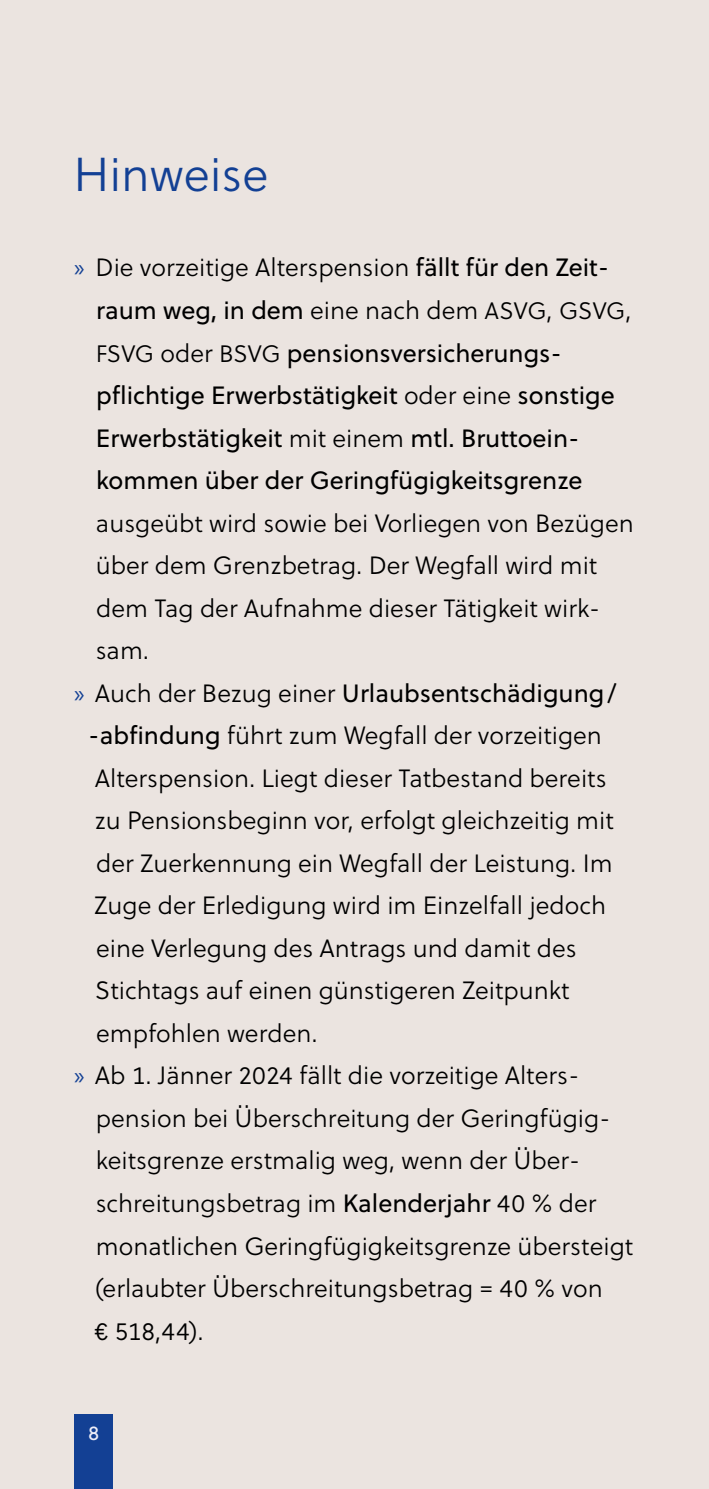
<style>
.page{position:relative;width:709px;height:1489px;background:#fff}
.page>*{position:absolute;margin:0;border:0;box-sizing:border-box;transform-origin:0 0}
.Überschriften_H1_-_Überschrift_1{font:47.5px "Soleil Lt";color:#134094}
.t1{font:25px/42.5px "Soleil Lt";color:#000}
.t2{font:25px "Soleil";color:#000}
.t3{font:20px "Soleil";color:#ededf8}
.s1{font-family:"Myriad Pro";color:#134094}
.s2{font-family:"Soleil"}
.s3{font-size:23.75px}
.s4{font-family:"Soleil Lt"}
</style>
<div class="page">
<div style="left:0;top:0;width:709px;height:1488px;background:#ebe4e0"></div>
<div style="left:74px;top:1414px;width:39px;height:74px;background:#134094"></div>
<h1 class="Überschriften_H1_-_Überschrift_1" style="left:73px;top:141px;width:197px">Hinweise</h1>
<p class="t1" style="left:96px;top:246px;width:539px;text-indent:-21px"><span class="s1">»</span> Die vorzeitige Alterspension <span class="s2">fällt für den Zeit&shy;raum weg, in dem</span> eine nach dem <span class="s3">ASVG</span>, <span class="s3">GSVG</span>, <span class="s3">FSVG</span> oder <span class="s3">BSVG</span> <span class="s2">pensionsversicherungs&shy;pflichtige Erwerbstätigkeit</span> oder eine <span class="s2">sonstige Erwerbstätigkeit</span> mit einem <span class="s2">mtl. Bruttoein&shy;kommen über der Geringfügigkeitsgrenze </span>ausgeübt wird sowie bei Vorliegen von Bezügen über dem Grenzbetrag. Der Wegfall wird mit dem Tag der Aufnahme dieser Tätigkeit wirk&shy;sam.</p>
<p class="t2" style="left:74px;top:674px;width:544px"><span class="s1">»</span> <span class="s4">Auch der Bezug einer</span> Urlaubsentschädigung /</p>
<p class="t1" style="left:88px;top:714px;width:515px"><span class="s2">-abfindung</span> führt zum Wegfall der vorzeitigen</p>
<p class="t1" style="left:95px;top:756px;width:513px">Alterspension. Liegt dieser Tatbestand bereits</p>
<p class="t1" style="left:95px;top:799px;width:520px">zu Pensionsbeginn vor, erfolgt gleichzeitig mit</p>
<p class="t1" style="left:96px;top:841px;width:518px">der Zuerkennung ein Wegfall der Leistung. Im</p>
<p class="t1" style="left:94px;top:884px;width:513px">Zuge der Erledigung wird im Einzelfall jedoch</p>
<p class="t1" style="left:96px;top:926px;width:482px">eine Verlegung des Antrags und damit des</p>
<p class="t1" style="left:95px;top:969px;width:476px">Stichtags auf einen günstigeren Zeitpunkt</p>
<p class="t1" style="left:96px;top:1011px;width:223px">empfohlen werden.</p>
<p class="t1" style="left:95px;top:1054px;width:540px;text-indent:-20px"><span class="s1">»</span> Ab 1. Jänner 2024 fällt die vorzeitige Alters&shy;pension bei Überschreitung der Geringfügig&shy;keitsgrenze erstmalig weg, wenn der Über&shy;schreitungsbetrag im <span class="s2">Kalenderjahr</span> 40 % der monatlichen Geringfügigkeitsgrenze übersteigt (erlaubter Überschreitungsbetrag = 40 % von<br>€ 518,44).</p>
<p class="t3" style="left:88px;top:1418px;width:13px">8</p>
</div>
